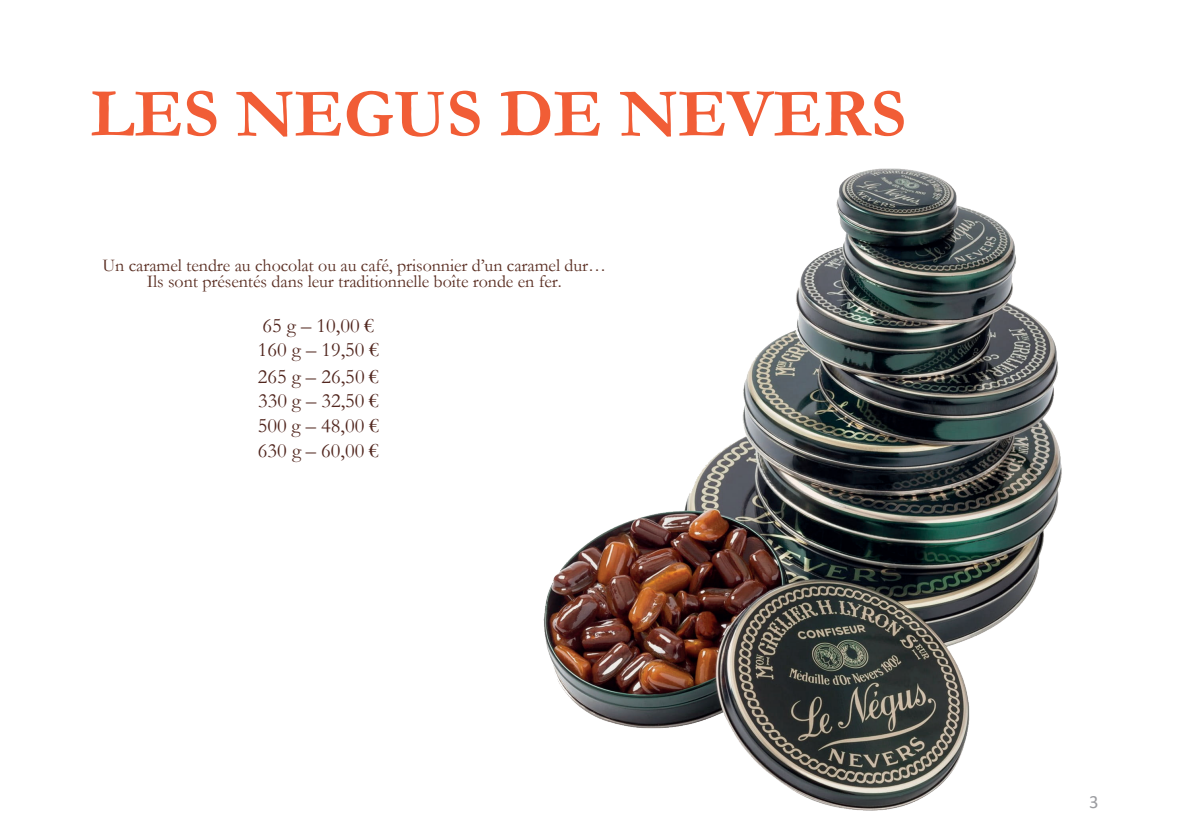
<style>
.page{position:relative;width:1191px;height:840px;background:#fff}
.page>*{position:absolute;margin:0;border:0;box-sizing:border-box;transform-origin:0 0}
.t1{font:700 69.2px "Garamond";color:#f15d36}
.t2{font:20.6px/24.6px "Garamond";color:#51261e}
.t3{font:18.6px "Calibri";color:#9b9ca0}
.t4{font:18px/16px "Garamond";letter-spacing:-.005em;color:#592d21;text-align:center}
</style>
<div class="page">
<img style="left:543px;top:168px;width:519px;height:643px">
<h1 class="t1" style="left:90px;top:67px;width:817px">LES NEGUS DE NEVERS</h1>
<p class="t4" style="left:103px;top:257px;width:505px">Un caramel tendre au chocolat ou au café, prisonnier d’un caramel dur…<br>Ils sont présentés dans leur traditionnelle boîte ronde en fer.</p>
<p class="t2" style="left:258px;top:313px;width:123px">65 g – 10,00 €<br>160 g – 19,50 €</p>
<p class="t2" style="left:258px;top:363px;width:123px;text-align:justify">265 g – 26,50 € 330 g – 32,50 € 500 g – 48,00 € 630 g – 60,00 €</p>
<p class="t3" style="left:1089px;top:788px;width:11px">3</p>
</div>
